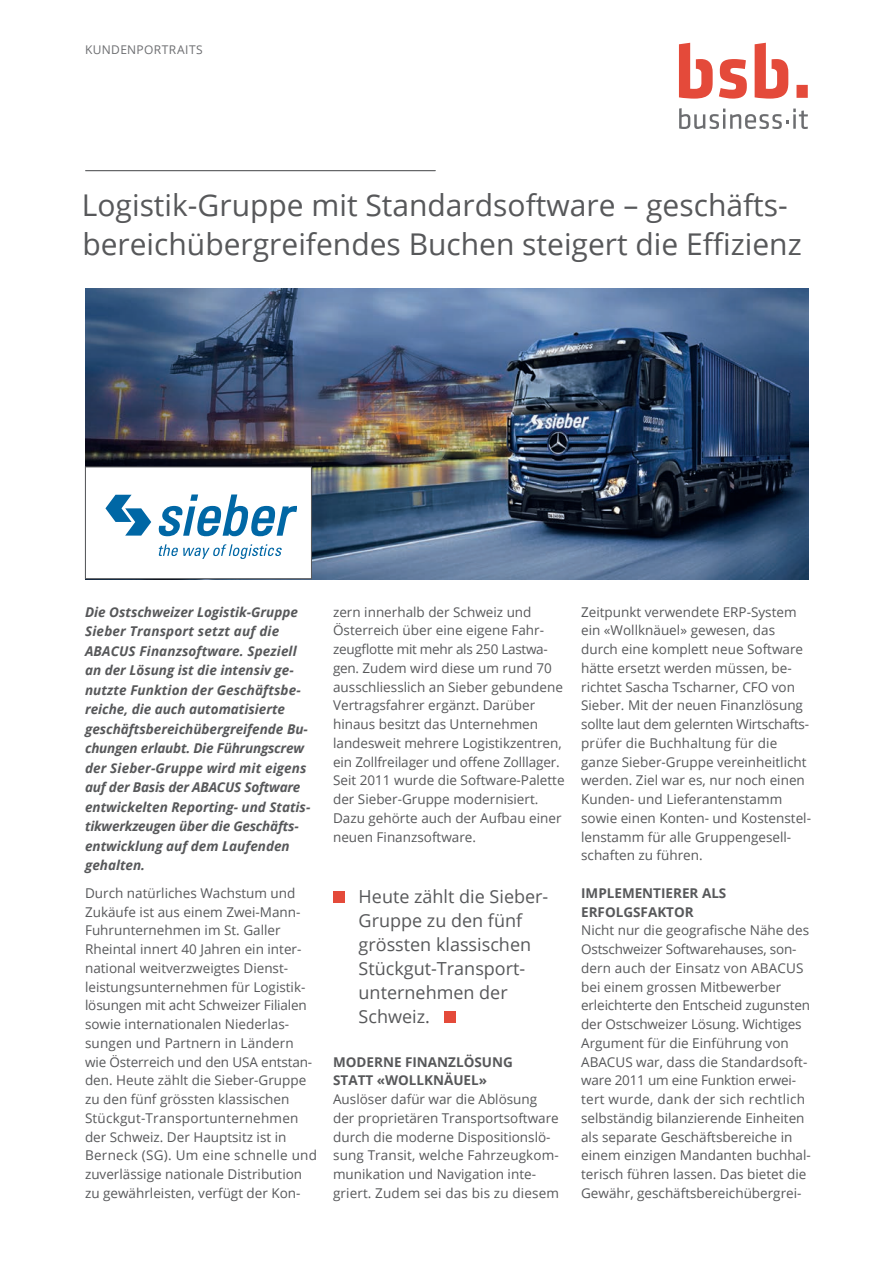
<style>
.page{position:relative;width:893px;height:1263px;background:#fff}
.page>*{position:absolute;margin:0;border:0;box-sizing:border-box;transform-origin:0 0}
.Headline{font:30px/39px "Open Sans";color:#57585a}
.Auszeichnungen{font:18px "Open Sans";color:#57585a}
.Lauftext{font:13.5px/18.8px "Open Sans";color:#57585a}
.Lead{font:italic 700 13.5px/19.5px "Open Sans";color:#57585a}
.Lauftext-2{font:700 13.5px/18.8px "Open Sans";color:#57585a}
.Kapiteltitel_links{font:12px "Open Sans";letter-spacing:.035em;color:#6c6d70}
</style>
<div class="page">
<hr style="left:86px;top:170px;width:349px;height:1px;background:#57585a">
<svg style="left:679px;top:43px;width:129px;height:56px"></svg>
<svg style="left:679px;top:108px;width:129px;height:21px"></svg>
<div style="left:333px;top:891px;width:12px;height:12px;background:#e44a3a"></div>
<div style="left:444px;top:1011px;width:12px;height:12px;background:#e44a3a"></div>
<img style="left:85px;top:288px;width:723px;height:291px">
<div style="left:85px;top:466px;width:227px;height:113px;background:#fff;border:1px solid #57585a"></div>
<svg style="left:158px;top:494px;width:139px;height:42px"></svg>
<svg style="left:105px;top:495px;width:46px;height:41px"></svg>
<svg style="left:159px;top:544px;width:123px;height:15px"></svg>
<p class="Kapiteltitel_links" style="left:85px;top:41px;width:119px">KUNDENPORTRAITS</p>
<p class="Headline" style="left:82px;top:185px;width:721px">Logistik-Gruppe mit Standardsoftware – geschäfts&shy;bereichübergreifendes Buchen steigert die Effizienz</p>
<p class="Lead" style="left:85px;top:602px;width:227px">Die Ostschweizer Logistik-Gruppe<br>Sieber Transport setzt auf die<br>ABACUS Finanzsoftware. Speziell an der Lösung ist die intensiv ge&shy;nutzte Funktion der Geschäftsbe&shy;reiche, die auch automatisierte geschäftsbereichübergreifende Bu&shy;chungen erlaubt. Die Führungscrew der Sieber-Gruppe wird mit eigens auf der Basis der ABACUS Software entwickelten Reporting- und Statis&shy;tikwerkzeugen über die Geschäfts&shy;entwicklung auf dem Laufenden gehalten.</p>
<p class="Lauftext" style="left:85px;top:883px;width:234px">Durch natürliches Wachstum und Zukäufe ist aus einem Zwei-Mann-Fuhrunternehmen im St. Galler Rheintal innert 40 Jahren ein inter&shy;national weitverzweigtes Dienst&shy;leistungsunternehmen für Logistik&shy;lösungen mit acht Schweizer Filialen sowie internationalen Niederlas-- sungen und Partnern in Ländern wie Österreich und den USA entstan&shy;den. Heute zählt die Sieber-Gruppe zu den fünf grössten klassischen Stückgut-Transportunternehmen der Schweiz. Der Hauptsitz ist in Berneck (SG). Um eine schnelle und zuverlässige nationale Distribution zu gewährleisten, verfügt der Kon-</p>
<p class="Lauftext" style="left:333px;top:602px;width:233px">zern innerhalb der Schweiz und Österreich über eine eigene Fahr&shy;zeugflotte mit mehr als 250 Lastwa&shy;gen. Zudem wird diese um rund 70 ausschliesslich an Sieber gebundene Vertragsfahrer ergänzt. Darüber hinaus besitzt das Unternehmen landesweit mehrere Logistikzentren, ein Zollfreilager und ofene Zolllager.<br>Seit 2011 wurde die Software-Palette der Sieber-Gruppe modernisiert.<br>Dazu gehörte auch der Aufbau einer neuen Finanzsoftware.</p>
<p class="Auszeichnungen" style="left:359px;top:884px;width:191px">Heute zählt die Sieber-</p>
<p class="Auszeichnungen" style="left:359px;top:908px;width:165px">Gruppe zu den fünf</p>
<p class="Auszeichnungen" style="left:359px;top:932px;width:174px">grössten klassischen</p>
<p class="Auszeichnungen" style="left:359px;top:956px;width:168px">Stückgut-Transport-</p>
<p class="Auszeichnungen" style="left:333px;top:980px;width:176px">-unternehmen der</p>
<p class="Auszeichnungen" style="left:359px;top:1004px;width:73px">Schweiz.</p>
<p class="Lauftext-2" style="left:333px;top:1052px;width:181px">MODERNE FINANZLÖSUNG<br>STATT «WOLLKNÄUEL»</p>
<p class="Lauftext" style="left:333px;top:1089px;width:227px">Auslöser dafür war die Ablösung der proprietären Transportsoftware durch die moderne Dispositionslö&shy;sung Transit, welche Fahrzeugkom&shy;munikation und Navigation inte&shy;griert. Zudem sei das bis zu diesem</p>
<p class="Lauftext" style="left:581px;top:602px;width:231px">Zeitpunkt verwendete ERP-System ein «Wollknäuel» gewesen, das durch eine komplett neue Software hätte ersetzt werden müssen, be&shy;richtet Sascha Tscharner, CFO von Sieber. Mit der neuen Finanzlösung sollte laut dem gelernten Wirtschafts&shy;prüfer die Buchhaltung für die ganze Sieber-Gruppe vereinheitlicht werden. Ziel war es, nur noch einen Kunden- und Lieferantenstamm sowie einen Konten- und Kostenstel&shy;lenstamm für alle Gruppengesell&shy;schaften zu führen.</p>
<p class="Lauftext-2" style="left:581px;top:883px;width:147px">IMPLEMENTIERER ALS<br>ERFOLGSFAKTOR</p>
<p class="Lauftext" style="left:581px;top:921px;width:231px">Nicht nur die geografische Nähe des Ostschweizer Softwarehauses, son&shy;dern auch der Einsatz von ABACUS bei einem grossen Mitbewerber erleichterte den Entscheid zugunsten der Ostschweizer Lösung. Wichtiges Argument für die Einführung von ABACUS war, dass die Standardsoft&shy;ware 2011 um eine Funktion erwei&shy;tert wurde, dank der sich rechtlich selbständig bilanzierende Einheiten als separate Geschäftsbereiche in einem einzigen Mandanten buchhal&shy;terisch führen lassen. Das bietet die Gewähr, geschäftsbereichübergrei-</p>
</div>
